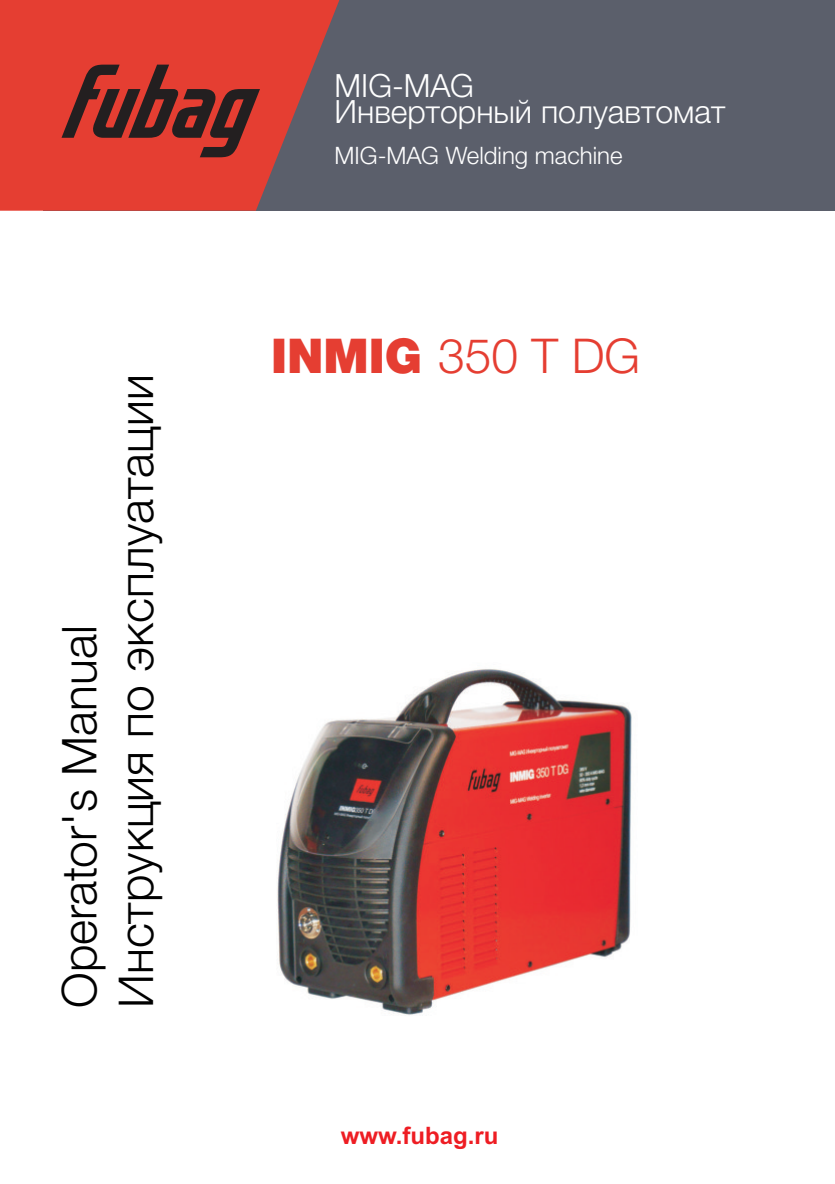
<style>
.page{position:relative;width:835px;height:1184px;background:#fff}
.page>*{position:absolute;margin:0;border:0;box-sizing:border-box;transform-origin:0 0}
.t1{font:300 48px/56.6px "Helvetica Neue LTW1 G";color:#000}
.t2{font:300 48px "Helvetica Neue LTW1 G";color:#e53e32}
.t3{font:300 32px/26.4px "Helvetica Neue LTW1 G";color:#fff}
.t4{font:300 24px "Helvetica Neue LTW1 G";color:#fff}
.t5{font:700 24px "Arial";color:#ee1d23}
.s1{font-weight:900}
</style>
<div class="page">
<svg style="left:0;top:0;width:835px;height:211px;background:#855255"></svg>
<img style="left:277px;top:669px;width:355px;height:346px">
<p class="t1" style="left:56px;top:1007px;width:634px;rotate:-90deg">Operator's Manual<br>Инструкция пр эксплуатации</p>
<p class="t3" style="left:335px;top:75px;width:392px">MIG-MAG<br>Инвертррный прлуавтрмат</p>
<p class="t4" style="left:335px;top:146px;width:289px">MIG-MAG Welding machine</p>
<p class="t2" style="left:271px;top:338px;width:370px"><span class="s1">INMIG</span> 350 T DG</p>
<p class="t5" style="left:341px;top:1125px;width:159px">www.fubag.ru</p>
</div>
